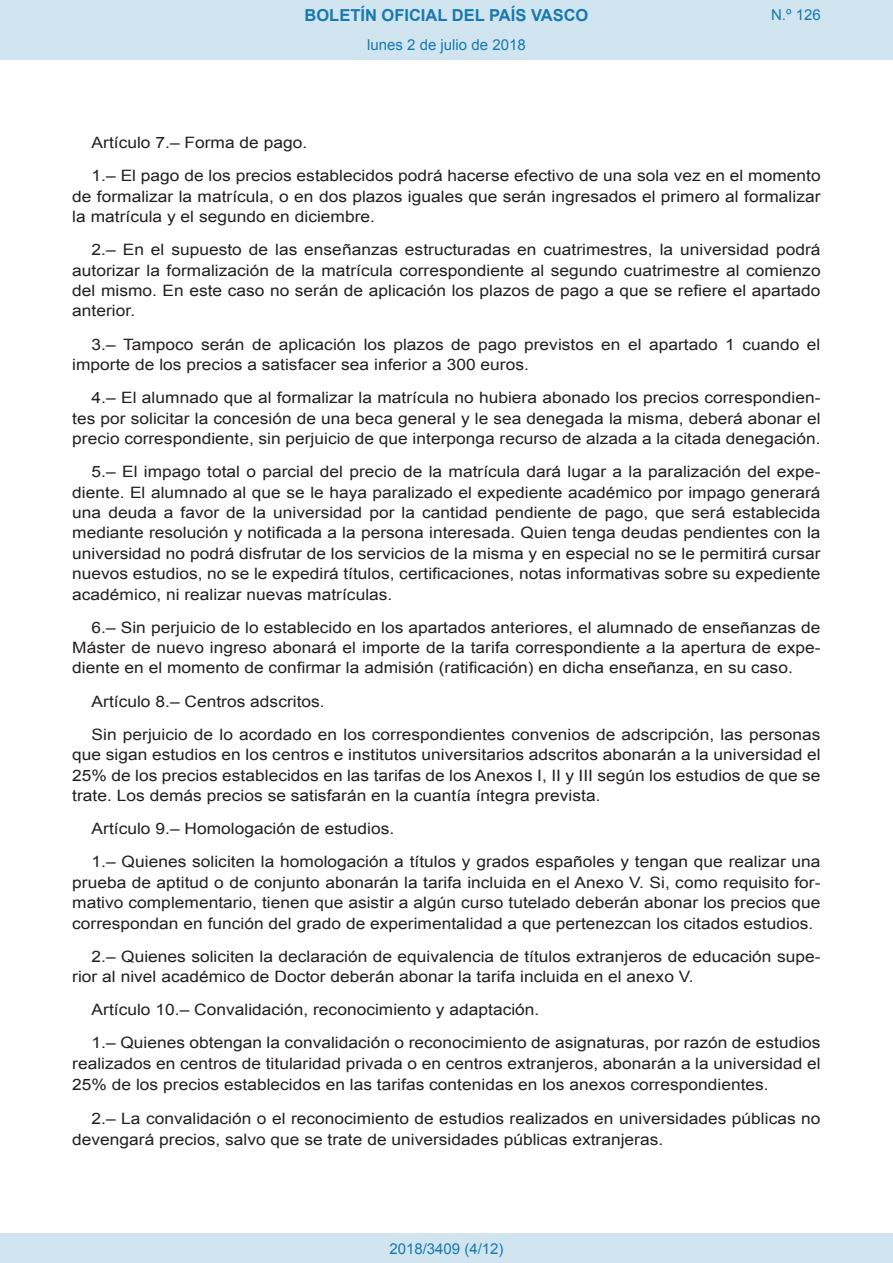
<style>
.page{position:relative;width:893px;height:1263px;background:#fff}
.page>*{position:absolute;margin:0;border:0;box-sizing:border-box;transform-origin:0 0}
.t1{font:700 16.5px "Arial";color:#1879ad}
.BOPVDetalle{font:15.6px/20.4px "Arial";color:#231f20;text-align:justify;scale:1.11 1}
.Paginacion_Centro{font:15px "Arial";color:#1879ad}
</style>
<div class="page">
<div style="left:0;top:0;width:893px;height:60px;background:#d0e5f0"></div>
<div style="left:0;top:1233px;width:893px;height:30px;background:#d0e5f0"></div>
<p class="t1" style="left:305px;top:4px;width:285px">BOLETÍN OFICIAL DEL PAÍS VASCO</p>
<p class="Paginacion_Centro" style="left:367px;top:35px;width:160px">lunes 2 de julio de 2018</p>
<p class="Paginacion_Centro" style="left:771px;top:5px;width:51px">N.º 126</p>
<p class="BOPVDetalle" style="left:92px;top:133px;width:196px">Artículo 7.– Forma de pago.</p>
<p class="BOPVDetalle" style="left:72px;top:166px;width:676px;text-indent:19px">1.– El pago de los precios establecidos podrá hacerse efectivo de una sola vez en el momento de formalizar la matrícula, o en dos plazos iguales que serán ingresados el primero al formalizar la matrícula y el segundo en diciembre.</p>
<p class="BOPVDetalle" style="left:72px;top:240px;width:676px;text-indent:19px">2.– En el supuesto de las enseñanzas estructuradas en cuatrimestres, la universidad podrá autorizar la formalización de la matrícula correspondiente al segundo cuatrimestre al comienzo del mismo. En este caso no serán de aplicación los plazos de pago a que se refiere el apartado anterior.</p>
<p class="BOPVDetalle" style="left:72px;top:334px;width:676px;text-indent:19px">3.– Tampoco serán de aplicación los plazos de pago previstos en el apartado 1 cuando el importe de los precios a satisfacer sea inferior a 300 euros.</p>
<p class="BOPVDetalle" style="left:72px;top:388px;width:676px;text-indent:19px">4.– El alumnado que al formalizar la matrícula no hubiera abonado los precios correspondien&shy;tes por solicitar la concesión de una beca general y le sea denegada la misma, deberá abonar el precio correspondiente, sin perjuicio de que interponga recurso de alzada a la citada denegación.</p>
<p class="BOPVDetalle" style="left:72px;top:462px;width:676px;text-indent:19px">5.– El impago total o parcial del precio de la matrícula dará lugar a la paralización del expe&shy;diente. El alumnado al que se le haya paralizado el expediente académico por impago generará una deuda a favor de la universidad por la cantidad pendiente de pago, que será establecida mediante resolución y notificada a la persona interesada. Quien tenga deudas pendientes con la universidad no podrá disfrutar de los servicios de la misma y en especial no se le permitirá cursar nuevos estudios, no se le expedirá títulos, certificaciones, notas informativas sobre su expediente académico, ni realizar nuevas matrículas.</p>
<p class="BOPVDetalle" style="left:72px;top:617px;width:676px;text-indent:19px">6.– Sin perjuicio de lo establecido en los apartados anteriores, el alumnado de enseñanzas de Máster de nuevo ingreso abonará el importe de la tarifa correspondiente a la apertura de expe&shy;diente en el momento de confirmar la admisión (ratificación) en dicha enseñanza, en su caso.</p>
<p class="BOPVDetalle" style="left:92px;top:691px;width:211px">Artículo 8.– Centros adscritos.</p>
<p class="BOPVDetalle" style="left:72px;top:724px;width:676px;text-indent:19px">Sin perjuicio de lo acordado en los correspondientes convenios de adscripción, las personas que sigan estudios en los centros e institutos universitarios adscritos abonarán a la universidad el 25% de los precios establecidos en las tarifas de los Anexos I, II y III según los estudios de que se trate. Los demás precios se satisfarán en la cuantía íntegra prevista.</p>
<p class="BOPVDetalle" style="left:92px;top:819px;width:274px">Artículo 9.– Homologación de estudios.</p>
<p class="BOPVDetalle" style="left:72px;top:852px;width:676px;text-indent:19px">1.– Quienes soliciten la homologación a títulos y grados españoles y tengan que realizar una prueba de aptitud o de conjunto abonarán la tarifa incluida en el Anexo V. Si, como requisito for&shy;mativo complementario, tienen que asistir a algún curso tutelado deberán abonar los precios que correspondan en función del grado de experimentalidad a que pertenezcan los citados estudios.</p>
<p class="BOPVDetalle" style="left:72px;top:946px;width:676px;text-indent:19px">2.– Quienes soliciten la declaración de equivalencia de títulos extranjeros de educación supe&shy;rior al nivel académico de Doctor deberán abonar la tarifa incluida en el anexo V.</p>
<p class="BOPVDetalle" style="left:92px;top:1000px;width:405px">Artículo 10.– Convalidación, reconocimiento y adaptación.</p>
<p class="BOPVDetalle" style="left:72px;top:1033px;width:676px;text-indent:19px">1.– Quienes obtengan la convalidación o reconocimiento de asignaturas, por razón de estudios realizados en centros de titularidad privada o en centros extranjeros, abonarán a la universidad el 25% de los precios establecidos en las tarifas contenidas en los anexos correspondientes.</p>
<p class="BOPVDetalle" style="left:72px;top:1108px;width:676px;line-height:21px;text-indent:19px">2.– La convalidación o el reconocimiento de estudios realizados en universidades públicas no devengará precios, salvo que se trate de universidades públicas extranjeras.</p>
<p class="Paginacion_Centro" style="left:389px;top:1238px;width:116px">2018/3409 (4/12)</p>
</div>
